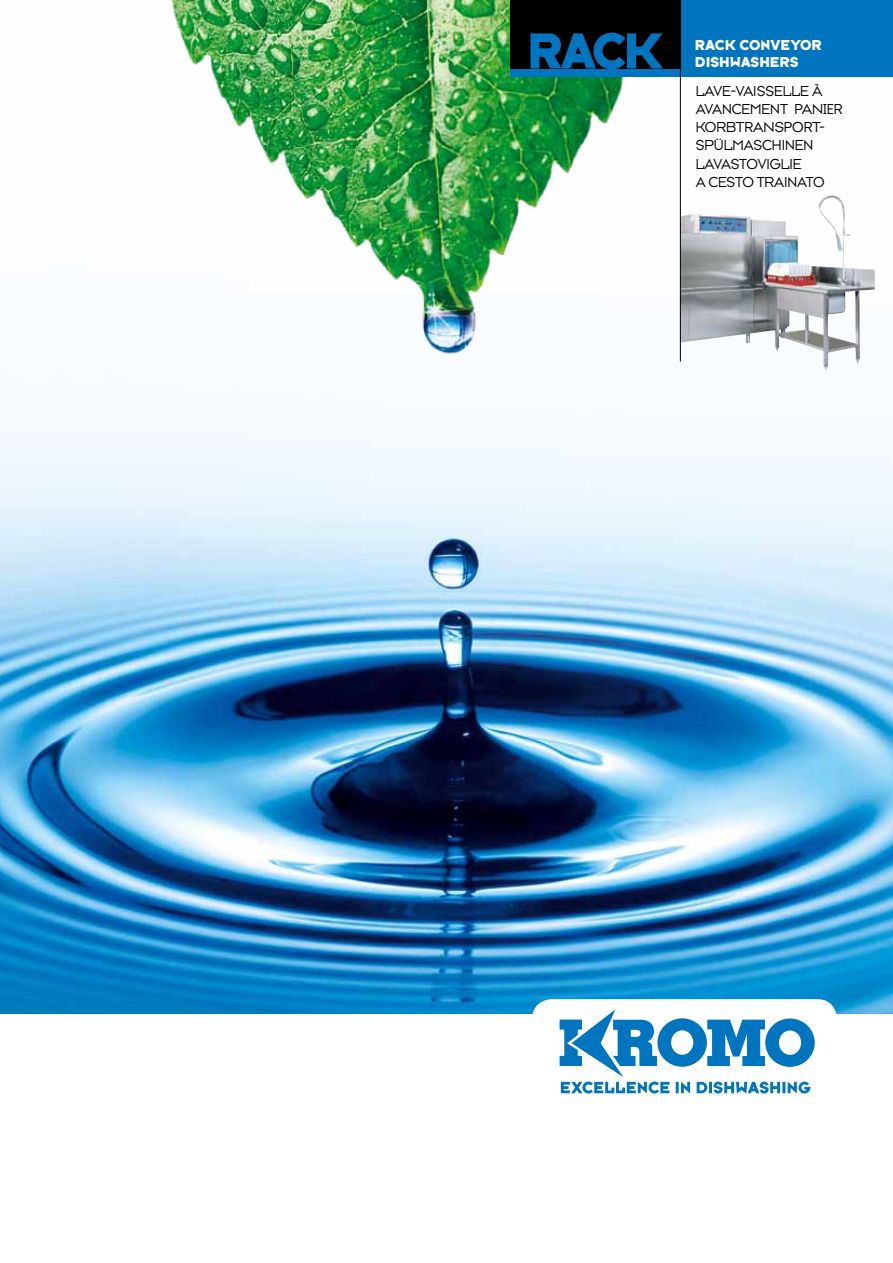
<style>
.page{position:relative;width:893px;height:1263px;background:#fff}
.page>*{position:absolute;margin:0;border:0;box-sizing:border-box;transform-origin:0 0}
.t1{font:52.5px "Typeface Six";color:#0075bf}
.t2{font:15px/18px "Typeface Seven";color:#000}
.t3{font:15px/16.5px "Typeface Six";color:#fff}
</style>
<div class="page">
<img style="left:0;top:432px;width:893px;height:581px">
<img style="left:64px;top:0;width:709px;height:551px">
<div style="left:510px;top:0;width:383px;height:77px;background:#0075bf"></div>
<div style="left:510px;top:0;width:170px;height:68px;background:#000"></div>
<img style="left:680px;top:195px;width:195px;height:175px">
<hr style="left:680px;top:0;width:1px;height:361px;background:#000">
<div style="left:532px;top:999px;width:305px;height:39px;background:#fff;border-radius:19px"></div>
<svg style="left:560px;top:1009px;width:255px;height:84px"></svg>
<h1 class="t1" style="left:527px;top:19px;width:138px">RACK</h1>
<p class="t3" style="left:695px;top:37px;width:128px">RACK CONVEYOR<br>DISHWASHERS</p>
<p class="t2" style="left:696px;top:82px;width:148px">LAVE-VAISSELLE À<br>AVANCEMENT PANIER<br>KORBTRANSPORT-<br>SPÜLMASCHINEN<br>LAVASTOVIGLIE<br>A CESTO TRAINATO</p>
</div>
